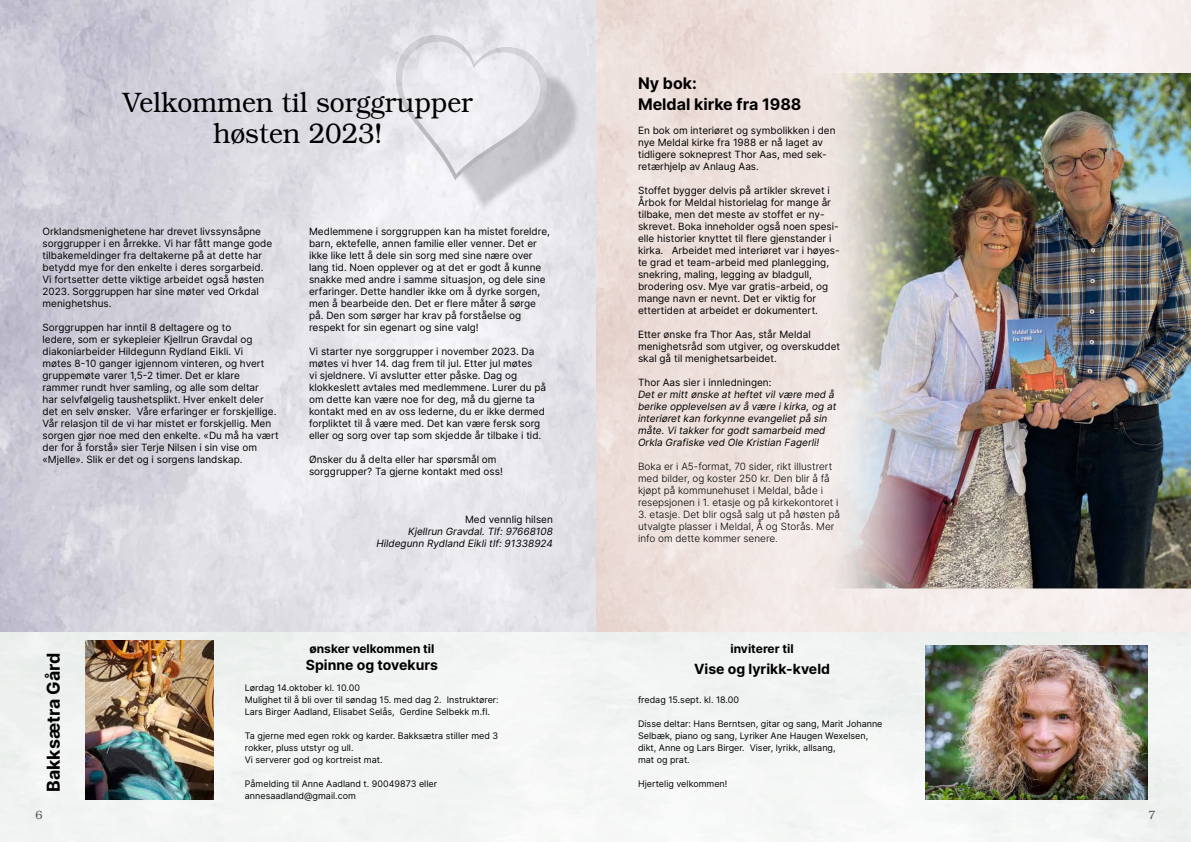
<style>
.page{position:relative;width:1191px;height:842px;background:#fff}
.page>*{position:absolute;margin:0;border:0;box-sizing:border-box;transform-origin:0 0}
.t1{font:300 28.2px/31.3px "Bookman";color:#000;text-align:center;scale:.94 1}
.t2{font:700 17.8px "Inter";color:#000}
.t3{font:700 16px/20.4px "Inter";color:#000}
.t4{font:700 14px "Inter";color:#000}
.t5{font:700 12px "Inter";color:#000}
.t6{font:300 12px "Bookman";color:#58585a;scale:.94 1}
.t7{font:10px/12px "Inter";color:#000}
.t8{font:300 10px/12px "Inter";color:#000}
.t9{font:italic 10px/12px "Inter";color:#000;text-align:right}
.t10{font:9px/12px "Inter";color:#000}
</style>
<div class="page">
<img style="left:0;top:0;width:1191px;height:842px">
<img style="left:816px;top:74px;width:375px;height:514px">
<div style="left:418px;top:57px;width:162px;height:156px;background:#000;opacity:.75"></div>
<svg style="left:389px;top:32px;width:161px;height:148px"></svg>
<img style="left:925px;top:645px;width:222px;height:154px">
<img style="left:85px;top:640px;width:129px;height:159px">
<h1 class="t1" style="left:123px;top:87px;width:374px">Velkommen til sorggrupper høsten 2023!</h1>
<p class="t7" style="left:43px;top:225px;width:231px">Orklandsmenighetene har drevet livssynsåpne sorggrupper i en årrekke. Vi har fått mange gode tilbakemeldinger fra deltakerne på at dette har betydd mye for den enkelte i deres sorgarbeid.<br>Vi fortsetter dette viktige arbeidet også høsten 2023. Sorggruppen har sine møter ved Orkdal menighetshus.</p>
<p class="t7" style="left:43px;top:321px;width:238px">Sorggruppen har inntil 8 deltagere og to<br>ledere, som er sykepleier Kjellrun Gravdal og diakoniarbeider Hildegunn Rydland Eikli. Vi<br>møtes 8-10 ganger igjennom vinteren, og hvert gruppemøte varer 1,5-2 timer. Det er klare rammer rundt hver samling, og alle som deltar<br>har selvfølgelig taushetsplikt. Hver enkelt deler det en selv ønsker. Våre erfaringer er forskjellige.<br>Vår relasjon til de vi har mistet er forskjellig. Men sorgen gjør noe med den enkelte. «Du må ha vært der for å forstå» sier Terje Nilsen i sin vise om «Mjelle». Slik er det og i sorgens landskap.</p>
<p class="t7" style="left:309px;top:225px;width:242px">Medlemmene i sorggruppen kan ha mistet foreldre, barn, ektefelle, annen familie eller venner. Det er ikke like lett å dele sin sorg med sine nære over lang tid. Noen opplever og at det er godt å kunne snakke med andre i samme situasjon, og dele sine erfaringer. Dette handler ikke om å dyrke sorgen, men å bearbeide den. Det er flere måter å sørge på. Den som sørger har krav på forståelse og respekt for sin egenart og sine valg!</p>
<p class="t7" style="left:309px;top:345px;width:239px">Vi starter nye sorggrupper i november 2023. Da møtes vi hver 14. dag frem til jul. Etter jul møtes<br>vi sjeldnere. Vi avslutter etter påske. Dag og klokkeslett avtales med medlemmene. Lurer du på om dette kan være noe for deg, må du gjerne ta kontakt med en av oss lederne, du er ikke dermed forpliktet til å være med. Det kan være fersk sorg eller og sorg over tap som skjedde år tilbake i tid.</p>
<p class="t7" style="left:309px;top:453px;width:195px">Ønsker du å delta eller har spørsmål om sorggrupper? Ta gjerne kontakt med oss!</p>
<p class="t7" style="left:465px;top:513px;width:89px">Med vennlig hilsen</p>
<p class="t9" style="left:376px;top:525px;width:178px">Kjellrun Gravdal. Tlf: 97668108<br>Hildegunn Rydland Eikli tlf: 91338924</p>
<h2 class="t2" style="left:40px;top:792px;width:141px;rotate:-90deg">Bakksætra Gård</h2>
<p class="t5" style="left:309px;top:640px;width:126px">ønsker velkommen til</p>
<h3 class="t4" style="left:306px;top:654px;width:134px">Spinne og tovekurs</h3>
<p class="t10" style="left:245px;top:681px;width:255px">Lørdag 14.oktober kl. 10.00<br>Mulighet til å bli over til søndag 15. med dag 2. Instruktører:<br>Lars Birger Aadland, Elisabet Selås, Gerdine Selbekk m.fl.</p>
<p class="t10" style="left:245px;top:729px;width:255px">Ta gjerne med egen rokk og karder. Bakksætra stiller med 3 rokker, pluss utstyr og ull.<br>Vi serverer god og kortreist mat.</p>
<p class="t10" style="left:245px;top:777px;width:194px">Påmelding til Anne Aadland t. 90049873 eller annesaadland@gmail.com</p>
<h3 class="t3" style="left:638px;top:73px;width:165px">Ny bok:<br>Meldal kirke fra 1988</h3>
<p class="t7" style="left:638px;top:124px;width:199px">En bok om interiøret og symbolikken i den nye Meldal kirke fra 1988 er nå laget av tidligere sokneprest Thor Aas, med sek&shy;retærhjelp av Anlaug Aas.</p>
<p class="t7" style="left:638px;top:184px;width:203px">Stoffet bygger delvis på artikler skrevet i Årbok for Meldal historielag for mange år tilbake, men det meste av stoffet er ny&shy;skrevet. Boka inneholder også noen spesi&shy;elle historier knyttet til flere gjenstander i kirka. Arbeidet med interiøret var i høyes&shy;te grad et team-arbeid med planlegging, snekring, maling, legging av bladgull, brodering osv. Mye var gratis-arbeid, og mange navn er nevnt. Det er viktig for ettertiden at arbeidet er dokumentert.</p>
<p class="t7" style="left:638px;top:328px;width:204px">Etter ønske fra Thor Aas, står Meldal menighetsråd som utgiver, og overskuddet skal gå til menighetsarbeidet.</p>
<p class="t7" style="left:638px;top:376px;width:135px">Thor Aas sier i innledningen:</p>
<p class="t9" style="left:638px;top:388px;width:200px;text-align:left">Det er mitt ønske at heftet vil være med å berike opplevelsen av å være i kirka, og at interiøret kan forkynne evangeliet på sin måte. Vi takker for godt samarbeid med Orkla Grafiske ved Ole Kristian Fagerli!</p>
<p class="t8" style="left:638px;top:460px;width:202px">Boka er i A5-format, 70 sider, rikt illustrert med bilder, og koster 250 kr. Den blir å få kjøpt på kommunehuset i Meldal, både i resepsjonen i 1. etasje og på kirkekontoret i</p>
<p class="t8" style="left:638px;top:508px;width:203px">3. etasje. Det blir også salg ut på høsten på utvalgte plasser i Meldal, Å og Storås. Mer info om dette kommer senere.</p>
<p class="t5" style="left:730px;top:640px;width:65px">inviterer til</p>
<h3 class="t4" style="left:694px;top:659px;width:137px">Vise og lyrikk-kveld</h3>
<p class="t10" style="left:638px;top:693px;width:103px">fredag 15.sept. kl. 18.00</p>
<p class="t10" style="left:638px;top:717px;width:246px">Disse deltar: Hans Berntsen, gitar og sang, Marit Johanne Selbæk, piano og sang, Lyriker Ane Haugen Wexelsen, dikt, Anne og Lars Birger. Viser, lyrikk, allsang,<br>mat og prat.</p>
<p class="t10" style="left:638px;top:777px;width:91px">Hjertelig velkommen!</p>
<p class="t6" style="left:36px;top:808px;width:9px">6</p>
<p class="t6" style="left:1148px;top:808px;width:9px">7</p>
</div>
